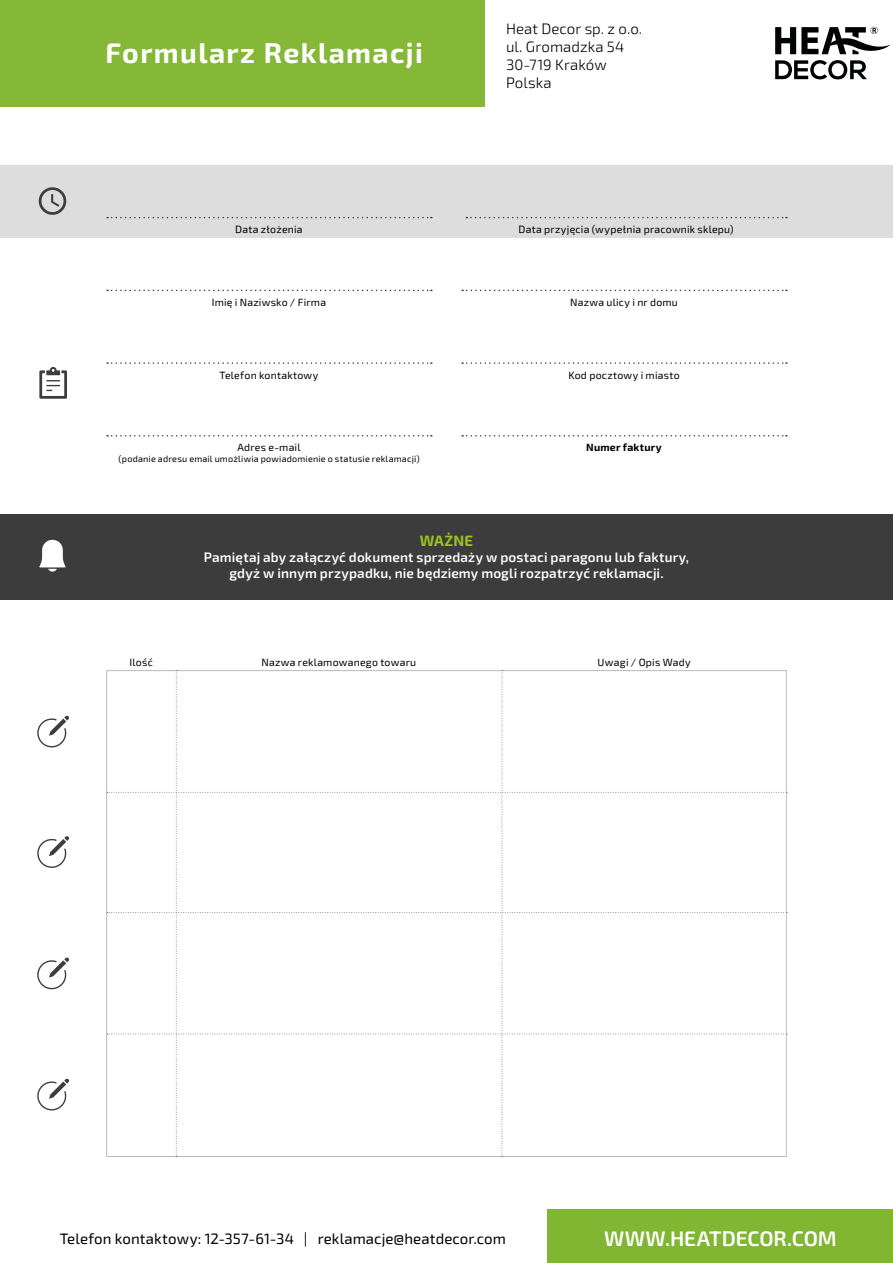
<style>
.page{position:relative;width:893px;height:1263px;background:#fff}
.page>*{position:absolute;margin:0;border:0;box-sizing:border-box;transform-origin:0 0}
.t1{font:700 28.2px "Exo 2";letter-spacing:.05em;color:#fff}
.t2{font:600 21px "Exo 2";letter-spacing:-.005em;color:#fff}
.t3{font:15px "Exo 2";letter-spacing:.005em;color:#000}
.t4{font:300 15px/18px "Exo 2";letter-spacing:.005em;color:#000}
.t5{font:700 15px "Exo 2";letter-spacing:.005em;color:#9bc320}
.t6{font:600 13.5px/16.2px "Exo 2";letter-spacing:.01em;color:#fff;text-align:center}
.t7{font:10.5px "Exo 2";letter-spacing:.02em;color:#000}
.t8{font:700 10.5px "Exo 2";letter-spacing:.02em;color:#000}
.t9{font:9px "Exo 2";letter-spacing:.025em;color:#000}
</style>
<div class="page">
<div style="left:0;top:0;width:485px;height:106px;background:#85b836"></div>
<div style="left:548px;top:1210px;width:345px;height:53px;background:#81b633"></div>
<hr style="left:772px;top:27px;width:3px;height:27px;background:#b82157">
<hr style="left:790px;top:0;width:3px;height:27px;background:#b82157">
<hr style="left:866px;top:24px;width:27px;height:3px;background:#b82157">
<hr style="left:772px;top:60px;width:3px;height:19px;background:#c4b72b">
<hr style="left:748px;top:56px;width:27px;height:3px;background:#b82157">
<svg style="left:775px;top:24px;width:115px;height:55px"></svg>
<div style="left:0;top:514px;width:893px;height:86px;background:#3c3c3d"></div>
<svg style="left:39px;top:540px;width:27px;height:32px"></svg>
<svg style="left:107px;top:670px;width:680px;height:487px"></svg>
<svg style="left:37px;top:715px;width:32px;height:32px"></svg>
<svg style="left:37px;top:836px;width:32px;height:32px"></svg>
<svg style="left:37px;top:957px;width:32px;height:32px"></svg>
<svg style="left:37px;top:1078px;width:32px;height:32px"></svg>
<div style="left:0;top:165px;width:893px;height:72px;background:#ddddde"></div>
<svg style="left:107px;top:217px;width:325px;height:1px"></svg>
<svg style="left:107px;top:290px;width:325px;height:1px"></svg>
<svg style="left:107px;top:362px;width:325px;height:2px"></svg>
<svg style="left:107px;top:435px;width:325px;height:2px"></svg>
<svg style="left:462px;top:290px;width:325px;height:1px"></svg>
<svg style="left:462px;top:362px;width:325px;height:2px"></svg>
<svg style="left:462px;top:435px;width:325px;height:2px"></svg>
<svg style="left:466px;top:217px;width:321px;height:1px"></svg>
<svg style="left:39px;top:187px;width:27px;height:28px"></svg>
<svg style="left:39px;top:367px;width:28px;height:32px"></svg>
<h1 class="t1" style="left:106px;top:33px;width:319px">Formularz Reklamacji</h1>
<h3 class="t4" style="left:506px;top:19px;width:138px">Heat Decor sp. z o.o. ul. Gromadzka 54<br>30-719 Kraków<br>Polska</h3>
<p class="t7" style="left:235px;top:222px;width:69px">Data złożenia</p>
<p class="t7" style="left:519px;top:222px;width:217px">Data przyjęcia (wypełnia pracownik sklepu)</p>
<p class="t7" style="left:212px;top:295px;width:116px">Imię i Naziwsko / Firma</p>
<p class="t7" style="left:570px;top:295px;width:109px">Nazwa ulicy i nr domu</p>
<p class="t7" style="left:219px;top:367px;width:100px">Telefon kontaktowy</p>
<p class="t7" style="left:568px;top:367px;width:113px">Kod pocztowy i miasto</p>
<p class="t7" style="left:237px;top:440px;width:64px">Adres e-mail</p>
<p class="t9" style="left:118px;top:453px;width:303px">(podanie adresu email umożliwia powiadomienie o statusie reklamacji)</p>
<p class="t8" style="left:586px;top:440px;width:77px">Numer faktury</p>
<h3 class="t5" style="left:420px;top:530px;width:55px">WAŻNE</h3>
<p class="t6" style="left:204px;top:549px;width:487px">Pamiętaj aby załączyć dokument sprzedaży w postaci paragonu lub faktury, gdyż w innym przypadku, nie będziemy mogli rozpatrzyć reklamacji.</p>
<p class="t7" style="left:130px;top:655px;width:25px">Ilość</p>
<p class="t7" style="left:262px;top:655px;width:156px">Nazwa reklamowanego towaru</p>
<p class="t7" style="left:598px;top:655px;width:94px">Uwagi / Opis Wady</p>
<h3 class="t3" style="left:60px;top:1228px;width:448px">Telefon kontaktowy: 12-357-61-34 | reklamacje@heatdecor.com</h3>
<h2 class="t2" style="left:604px;top:1224px;width:234px">WWW.HEATDECOR.COM</h2>
</div>
